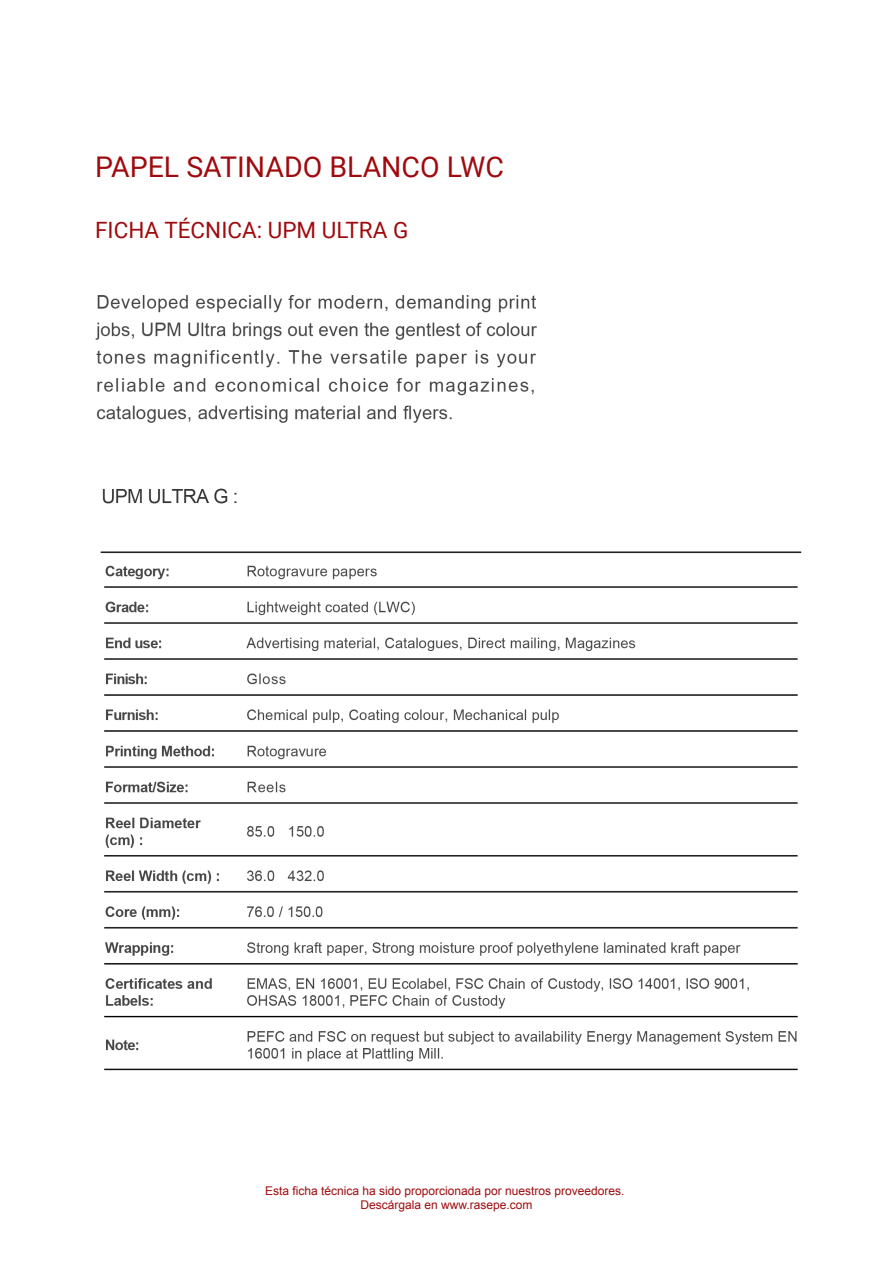
<style>
.page{position:relative;width:893px;height:1263px;background:#fff}
.page>*{position:absolute;margin:0;border:0;box-sizing:border-box;transform-origin:0 0}
.t1{font:28.5px "Roboto";color:#9e0b0f}
.t2{font:22.5px "Roboto";color:#9e0b0f}
.t3{font:12px/14.4px "Arial";color:#9e0b0f;text-align:center}
</style>
<div class="page">
<img style="left:100px;top:488px;width:702px;height:583px">
<img style="left:95px;top:295px;width:442px;height:128px">
<h1 class="t1" style="left:95px;top:146px;width:410px">PAPEL SATINADO BLANCO LWC</h1>
<h2 class="t2" style="left:95px;top:214px;width:315px">FICHA TÉCNICA: UPM ULTRA G</h2>
<p class="t3" style="left:265px;top:1183px;width:361px">Esta ficha técnica ha sido proporcionada por nuestros proveedores.<br>Descárgala en www.rasepe.com</p>
</div>
